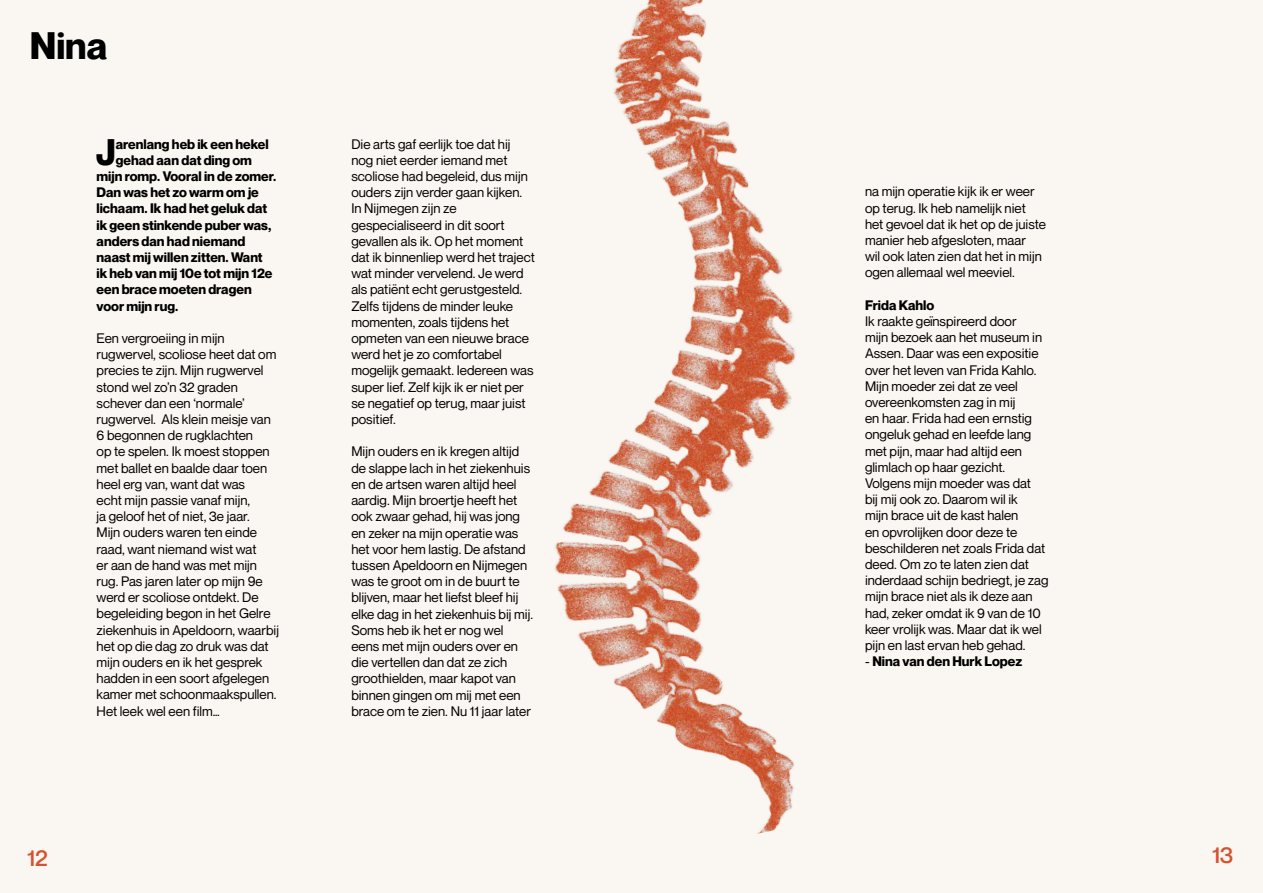
<style>
.page{position:relative;width:1263px;height:893px;background:#faf6f1}
.page>*{position:absolute;margin:0;border:0;box-sizing:border-box;transform-origin:0 0}
.t1{font:700 37.5px "Neue Montreal";color:#000}
.t2{font:700 36.15px "Neue Montreal";color:#000}
.t3{font:500 22.5px "Neue Montreal";color:#d55230}
.t4{font:13.5px/16.2px "Neue Montreal";color:#000}
.t5{font:700 13.5px "Neue Montreal";color:#000}
.s1{font-weight:400}
</style>
<div class="page">
<img style="left:555px;top:0;width:241px;height:834px">
<h1 class="t1" style="left:30px;top:22px;width:79px">Nina</h1>
<h2 class="t2" style="left:96px;top:130px;width:21px">J</h2>
<p class="t5" style="left:116px;top:135px;width:154px">arenlang heb ik een hekel</p>
<p class="t5" style="left:116px;top:152px;width:138px">gehad aan dat ding om</p>
<p class="t5" style="left:97px;top:168px;width:181px">mijn romp. Vooral in de zomer.</p>
<p class="t5" style="left:97px;top:184px;width:164px">Dan was het zo warm om je</p>
<p class="t5" style="left:97px;top:200px;width:172px">lichaam. Ik had het geluk dat</p>
<p class="t5" style="left:97px;top:216px;width:176px">ik geen stinkende puber was,</p>
<p class="t5" style="left:97px;top:233px;width:150px">anders dan had niemand</p>
<p class="t5" style="left:97px;top:249px;width:168px">naast mij willen zitten. Want</p>
<p class="t5" style="left:97px;top:265px;width:177px">ik heb van mij 10e tot mijn 12e</p>
<p class="t5" style="left:97px;top:281px;width:157px">een brace moeten dragen</p>
<p class="t5" style="left:97px;top:297px;width:83px">voor mijn rug.</p>
<p class="t4" style="left:97px;top:330px;width:184px">Een vergroeiing in mijn rugwervel, scoliose heet dat om precies te zijn. Mijn rugwervel stond wel zo’n 32 graden schever dan een ‘normale’ rugwervel. Als klein meisje van<br>6 begonnen de rugklachten<br>op te spelen. Ik moest stoppen met ballet en baalde daar toen heel erg van, want dat was<br>echt mijn passie vanaf mijn,<br>ja geloof het of niet, 3e jaar.<br>Mijn ouders waren ten einde raad, want niemand wist wat<br>er aan de hand was met mijn rug. Pas jaren later op mijn 9e werd er scoliose ontdekt. De begeleiding begon in het Gelre ziekenhuis in Apeldoorn, waarbij het op die dag zo druk was dat mijn ouders en ik het gesprek hadden in een soort afgelegen kamer met schoonmaakspullen.<br>Het leek wel een film…</p>
<p class="t4" style="left:351px;top:136px;width:185px">Die arts gaf eerlijk toe dat hij nog niet eerder iemand met scoliose had begeleid, dus mijn ouders zijn verder gaan kijken.<br>In Nijmegen zijn ze gespecialiseerd in dit soort gevallen als ik. Op het moment dat ik binnenliep werd het traject wat minder vervelend. Je werd als patiënt echt gerustgesteld.<br>Zelfs tijdens de minder leuke momenten, zoals tijdens het opmeten van een nieuwe brace werd het je zo comfortabel mogelijk gemaakt. Iedereen was super lief. Zelf kijk ik er niet per se negatief op terug, maar juist positief.</p>
<p class="t4" style="left:351px;top:444px;width:183px">Mijn ouders en ik kregen altijd de slappe lach in het ziekenhuis en de artsen waren altijd heel aardig. Mijn broertje heeft het ook zwaar gehad, hij was jong en zeker na mijn operatie was het voor hem lastig. De afstand tussen Apeldoorn en Nijmegen was te groot om in de buurt te blijven, maar het liefst bleef hij elke dag in het ziekenhuis bij mij.<br>Soms heb ik het er nog wel eens met mijn ouders over en die vertellen dan dat ze zich groothielden, maar kapot van binnen gingen om mij met een brace om te zien. Nu 11 jaar later</p>
<p class="t4" style="left:865px;top:184px;width:182px">na mijn operatie kijk ik er weer op terug. Ik heb namelijk niet het gevoel dat ik het op de juiste manier heb afgesloten, maar<br>wil ook laten zien dat het in mijn ogen allemaal wel meeviel.</p>
<p class="t5" style="left:865px;top:297px;width:71px">Frida Kahlo</p>
<p class="t4" style="left:865px;top:313px;width:185px">Ik raakte geïnspireerd door<br>mijn bezoek aan het museum in<br>Assen. Daar was een expositie over het leven van Frida Kahlo.<br>Mijn moeder zei dat ze veel overeenkomsten zag in mij<br>en haar. Frida had een ernstig ongeluk gehad en leefde lang met pijn, maar had altijd een glimlach op haar gezicht.<br>Volgens mijn moeder was dat<br>bij mij ook zo. Daarom wil ik<br>mijn brace uit de kast halen<br>en opvrolijken door deze te beschilderen net zoals Frida dat deed. Om zo te laten zien dat inderdaad schijn bedriegt, je zag mijn brace niet als ik deze aan had, zeker omdat ik 9 van de 10 keer vrolijk was. Maar dat ik wel pijn en last ervan heb gehad.</p>
<p class="t5" style="left:865px;top:653px;width:159px"><span class="s1">-</span> Nina van den Hurk Lopez</p>
<h3 class="t3" style="left:27px;top:844px;width:22px">12</h3>
<h3 class="t3" style="left:1212px;top:841px;width:23px">13</h3>
</div>
